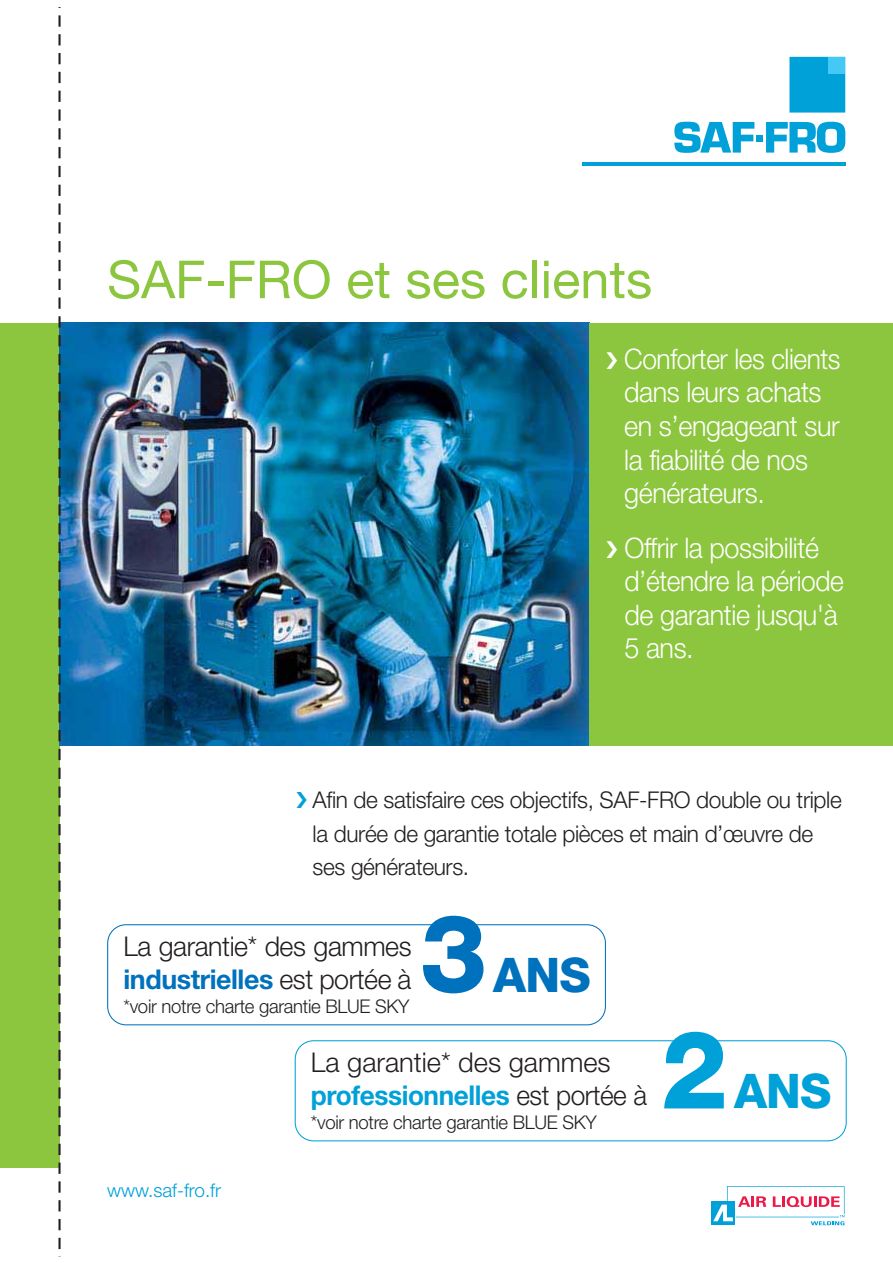
<style>
.page{position:relative;width:893px;height:1263px;background:#fff}
.page>*{position:absolute;margin:0;border:0;box-sizing:border-box;transform-origin:0 0}
.t1{font:800 108.6px "Helvetica Neue";color:#0071bc}
.t2{font:800 108.6px "Helvetica Neue";color:#00a0d9}
.t3{font:52.5px "Helvetica Neue";color:#8cc63f}
.t4{font:800 47.85px "Helvetica Neue";color:#0071bc}
.t5{font:800 47.85px "Helvetica Neue";color:#00a0d9}
.t6{font:300 28.35px/33.6px "Helvetica Neue";letter-spacing:-.015em;color:#fff;scale:.93 1}
.t7{font:300 28.35px/33.6px "Helvetica Neue";letter-spacing:-.015em;color:#fff;scale:.95 1}
.t8{font:300 27.3px/32.7px "Helvetica Neue";letter-spacing:-.01em;color:#231f20}
.t9{font:300 23.1px/33.6px "Helvetica Neue";letter-spacing:-.015em;color:#231f20}
.t10{font:300 18.9px "Helvetica Neue";letter-spacing:-.015em;color:#231f20}
.t11{font:300 18.9px "Helvetica Neue";color:#00a0d9}
.s1{color:#00a0d9}
.s2{font-weight:700;color:#0071bc}
.s3{font-weight:700;color:#00a0d9}
</style>
<div class="page">
<svg style="left:107px;top:924px;width:499px;height:101px"></svg>
<div style="left:0;top:323px;width:59px;height:845px;background:#8cc63f"></div>
<img style="left:61px;top:323px;width:528px;height:422px">
<svg style="left:58px;top:15px;width:3px;height:1242px"></svg>
<div style="left:589px;top:323px;width:303px;height:422px;background:#8cc63f"></div>
<hr style="left:582px;top:162px;width:263px;height:3px;background:#00a0d9">
<div style="left:789px;top:57px;width:56px;height:56px;background:#00a0d9"></div>
<div style="left:828px;top:57px;width:17px;height:17px;background:#44c8f5"></div>
<svg style="left:674px;top:122px;width:80px;height:31px"></svg>
<div style="left:756px;top:135px;width:7px;height:6px;background:#00a0d9"></div>
<svg style="left:766px;top:122px;width:79px;height:31px"></svg>
<svg style="left:711px;top:1186px;width:134px;height:40px"></svg>
<svg style="left:295px;top:1040px;width:551px;height:101px"></svg>
<h2 class="t3" style="left:107px;top:261px;width:546px">SAF-FRO et ses clients</h2>
<p class="t6" style="left:624px;top:345px;width:234px;text-indent:-18px">❯ Conforter les clients dans leurs achats en s’engageant sur la fiabilité de nos générateurs.</p>
<p class="t7" style="left:624px;top:533px;width:232px;text-indent:-18px">❯ Offrir la possibilité d’étendre la période de garantie jusqu'à<br>5 ans.</p>
<p class="t9" style="left:312px;top:785px;width:530px;text-indent:-17px"><span class="s1">❯</span> Afin de satisfaire ces objectifs, SAF-FRO double ou triple la durée de garantie totale pièces et main d’œuvre de ses générateurs.</p>
<p class="t8" style="left:123px;top:933px;width:289px">La garantie* des gammes <span class="s2">industrielles</span> est portée à</p>
<p class="t10" style="left:123px;top:1000px;width:287px">*voir notre charte garantie BLUE SKY</p>
<h1 class="t1" style="left:420px;top:915px;width:69px">3</h1>
<h3 class="t4" style="left:493px;top:958px;width:99px">ANS</h3>
<p class="t8" style="left:311px;top:1049px;width:337px">La garantie* des gammes <span class="s3">professionnelles</span> est portée à</p>
<p class="t10" style="left:311px;top:1116px;width:287px">*voir notre charte garantie BLUE SKY</p>
<h1 class="t2" style="left:660px;top:1031px;width:69px">2</h1>
<h3 class="t5" style="left:734px;top:1074px;width:99px">ANS</h3>
<p class="t11" style="left:107px;top:1184px;width:115px">www.saf-fro.fr</p>
</div>
